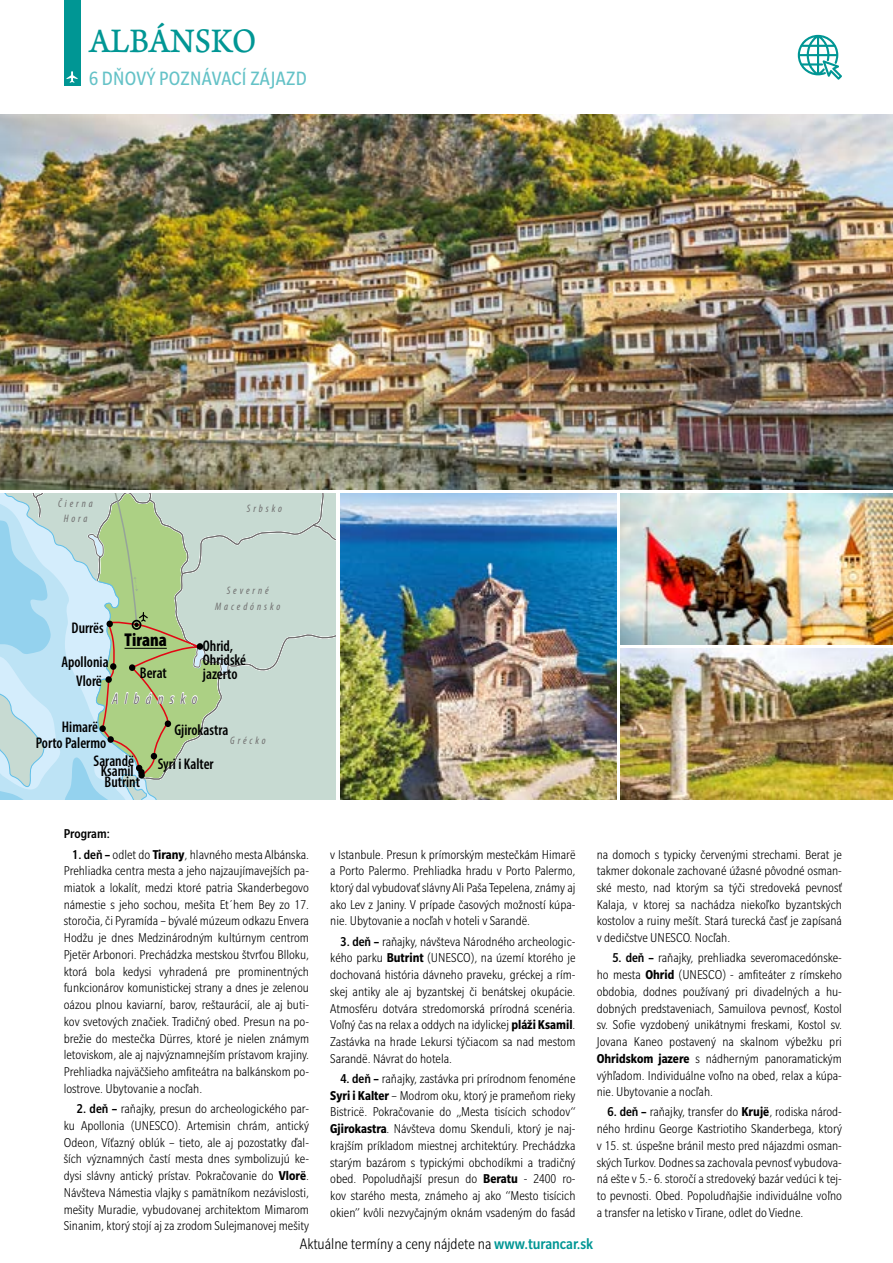
<style>
.page{position:relative;width:893px;height:1263px;background:#fff}
.page>*{position:absolute;margin:0;border:0;box-sizing:border-box;transform-origin:0 0}
.t1{font:36px "Arno Pro Caption";letter-spacing:-.01em;color:#009694;scale:.9 1}
.t2{font:condensed 21px "Slate Pro";letter-spacing:.015em;color:#64c2c7}
.t3{font:900 condensed 18.6px "Myriad Pro";color:#000}
.t4{font:300 condensed 16.5px "Slate Pro";color:#000}
.t5{font:600 condensed 15.45px/14px "Myriad Pro";color:#000}
.t6{font:italic condensed 15.45px "Myriad Pro";letter-spacing:.42em;color:#706f6f}
.t7{font:300 condensed 13.95px/16.8px "Slate Pro";color:#000;text-align:justify}
.t8{font:500 condensed 13.95px "Slate Pro";color:#000}
.t9{font:italic condensed 10.8px/15.5px "Myriad Pro";letter-spacing:.28em;color:#706f6f;text-align:center}
.s1{font-weight:500}
.s2{font-weight:700}
.s3{font-weight:500;color:#009694}
</style>
<div class="page">
<div style="left:64px;top:0;width:16px;height:85px;background:#009694"></div>
<svg style="left:67px;top:71px;width:11px;height:12px"></svg>
<img style="left:340px;top:493px;width:277px;height:306px">
<img style="left:621px;top:493px;width:272px;height:151px">
<img style="left:621px;top:648px;width:272px;height:151px">
<img style="left:0;top:115px;width:893px;height:374px">
<svg style="left:798px;top:35px;width:44px;height:45px"></svg>
<svg style="left:0;top:493px;width:336px;height:306px;background:#bdd7c9"></svg>
<h1 class="t1" style="left:89px;top:20px;width:188px">ALBÁNSKO</h1>
<h2 class="t2" style="left:89px;top:68px;width:219px">6 DŇOVÝ POZNÁVACÍ ZÁJAZD</h2>
<p class="t9" style="left:58px;top:495px;width:36px">Čierna<br>Hora</p>
<p class="t5" style="left:72px;top:620px;width:34px">Durrës</p>
<p class="t5" style="left:61px;top:652px;width:49px;line-height:18.6px;text-align:center">Apollonia<br>Vlorë</p>
<h3 class="t3" style="left:125px;top:628px;width:44px">Tirana</h3>
<p class="t5" style="left:140px;top:665px;width:28px">Berat</p>
<p class="t9" style="left:247px;top:501px;width:37px">Srbsko</p>
<p class="t9" style="left:215px;top:583px;width:67px">Severné<br>Macedónsko</p>
<p class="t5" style="left:203px;top:639px;width:45px">Ohrid,<br>Ohridské jazerto</p>
<p class="t6" style="left:112px;top:689px;width:87px">Albánsko</p>
<p class="t5" style="left:62px;top:719px;width:38px">Himarë</p>
<p class="t5" style="left:93px;top:733px;width:42px;line-height:17.9px;text-indent:-58px">Porto Palermo<br>Sarandë</p>
<p class="t5" style="left:101px;top:765px;width:41px;line-height:11.1px">Ksamil<br>Butrint</p>
<p class="t5" style="left:174px;top:723px;width:55px">Gjirokastra</p>
<p class="t9" style="left:230px;top:733px;width:37px">Grécko</p>
<p class="t5" style="left:158px;top:757px;width:58px">Syri i Kalter</p>
<p class="t8" style="left:64px;top:827px;width:47px">Program:</p>
<p class="t7" style="left:64px;top:846px;width:247px;text-indent:9px"><span class="s1">1. deň –</span> odlet do <span class="s2">Tirany</span>, hlavného mesta Albánska.<br>Prehliadka centra mesta a jeho najzaujímavejších pa&shy;miatok a lokalít, medzi ktoré patria Skanderbegovo námestie s jeho sochou, mešita Et´hem Bey zo 17. storočia, či Pyramída – bývalé múzeum odkazu Envera Hodžu je dnes Medzinárodným kultúrnym centrom Pjetër Arbonori. Prechádzka mestskou štvrťou Blloku, ktorá bola kedysi vyhradená pre prominentných funkcionárov komunistickej strany a dnes je zelenou oázou plnou kaviarní, barov, reštaurácií, ale aj buti&shy;kov svetových značiek. Tradičný obed. Presun na po&shy;brežie do mestečka Dürres, ktoré je nielen známym letoviskom, ale aj najvýznamnejším prístavom krajiny.<br>Prehliadka najväčšieho amfiteátra na balkánskom po&shy;lostrove. Ubytovanie a nocľah.</p>
<p class="t7" style="left:64px;top:1100px;width:247px;text-indent:13px"><span class="s1">2. deň –</span> raňajky, presun do archeologického par&shy;ku Apollonia (UNESCO). Artemisin chrám, antický Odeon, Víťazný oblúk – tieto, ale aj pozostatky ďal&shy;ších významných častí mesta dnes symbolizujú ke&shy;dysi slávny antický prístav. Pokračovanie do <span class="s2">Vlorë</span>.<br>Návšteva Námestia vlajky s pamätníkom nezávislosti, mešity Muradie, vybudovanej architektom Mimarom Sinanim, ktorý stojí aj za zrodom Sulejmanovej mešity</p>
<p class="t7" style="left:330px;top:846px;width:247px">v Istanbule. Presun k prímorským mestečkám Himarë a Porto Palermo. Prehliadka hradu v Porto Palermo, ktorý dal vybudovať slávny Ali Paša Tepelena, známy aj ako Lev z Janiny. V prípade časových možností kúpa&shy;nie. Ubytovanie a nocľah v hoteli v Sarandë.</p>
<p class="t7" style="left:330px;top:933px;width:247px;text-indent:10px"><span class="s1">3. deň –</span> raňajky, návšteva Národného archeologic&shy;kého parku <span class="s2">Butrint</span> (UNESCO), na území ktorého je dochovaná história dávneho praveku, gréckej a rím&shy;skej antiky ale aj byzantskej či benátskej okupácie.<br>Atmosféru dotvára stredomorská prírodná scenéria.<br>Voľný čas na relax a oddych na idylickej <span class="s2">pláži Ksamil</span>.<br>Zastávka na hrade Lekursi týčiacom sa nad mestom Sarandë. Návrat do hotela.</p>
<p class="t7" style="left:330px;top:1070px;width:247px;text-indent:10px"><span class="s1">4. deň –</span> raňajky, zastávka pri prírodnom fenoméne <span class="s2">Syri i Kalter</span> – Modrom oku, ktorý je prameňom rieky Bistricë. Pokračovanie do „Mesta tisícich schodov“ <span class="s2">Gjirokastra</span>. Návšteva domu Skenduli, ktorý je naj&shy;krajším príkladom miestnej architektúry. Prechádzka starým bazárom s typickými obchodíkmi a tradičný obed. Popoludňajší presun do <span class="s2">Beratu</span> - 2400 ro&shy;kov starého mesta, známeho aj ako “Mesto tisícich okien” kvôli nezvyčajným oknám vsadeným do fasád</p>
<p class="t7" style="left:597px;top:846px;width:247px">na domoch s typicky červenými strechami. Berat je takmer dokonale zachované úžasné pôvodné osman&shy;ské mesto, nad ktorým sa týči stredoveká pevnosť Kalaja, v ktorej sa nachádza niekoľko byzantských kostolov a ruiny mešít. Stará turecká časť je zapísaná v dedičstve UNESCO. Nocľah.</p>
<p class="t7" style="left:597px;top:949px;width:247px;text-indent:16px"><span class="s1">5. deň –</span> raňajky, prehliadka severomacedónske&shy;ho mesta <span class="s2">Ohrid</span> (UNESCO) - amfiteáter z rímskeho obdobia, dodnes používaný pri divadelných a hu&shy;dobných predstaveniach, Samuilova pevnosť, Kostol sv. Sofie vyzdobený unikátnymi freskami, Kostol sv.<br>Jovana Kaneo postavený na skalnom výbežku pri <span class="s2">Ohridskom jazere</span> s nádherným panoramatickým výhľadom. Individuálne voľno na obed, relax a kúpa&shy;nie. Ubytovanie a nocľah.</p>
<p class="t7" style="left:597px;top:1103px;width:247px;text-indent:11px"><span class="s1">6. deň –</span> raňajky, transfer do <span class="s2">Krujë</span>, rodiska národ&shy;ného hrdinu George Kastriotiho Skanderbega, ktorý v 15. st. úspešne bránil mesto pred nájazdmi osman&shy;ských Turkov. Dodnes sa zachovala pevnosť vybudova&shy;ná ešte v 5.- 6. storočí a stredoveký bazár vedúci k tej&shy;to pevnosti. Obed. Popoludňajšie individuálne voľno a transfer na letisko v Tirane, odlet do Viedne.</p>
<p class="t4" style="left:300px;top:1235px;width:295px">Aktuálne termíny a ceny nájdete na <span class="s3">www.turancar.sk</span></p>
</div>
